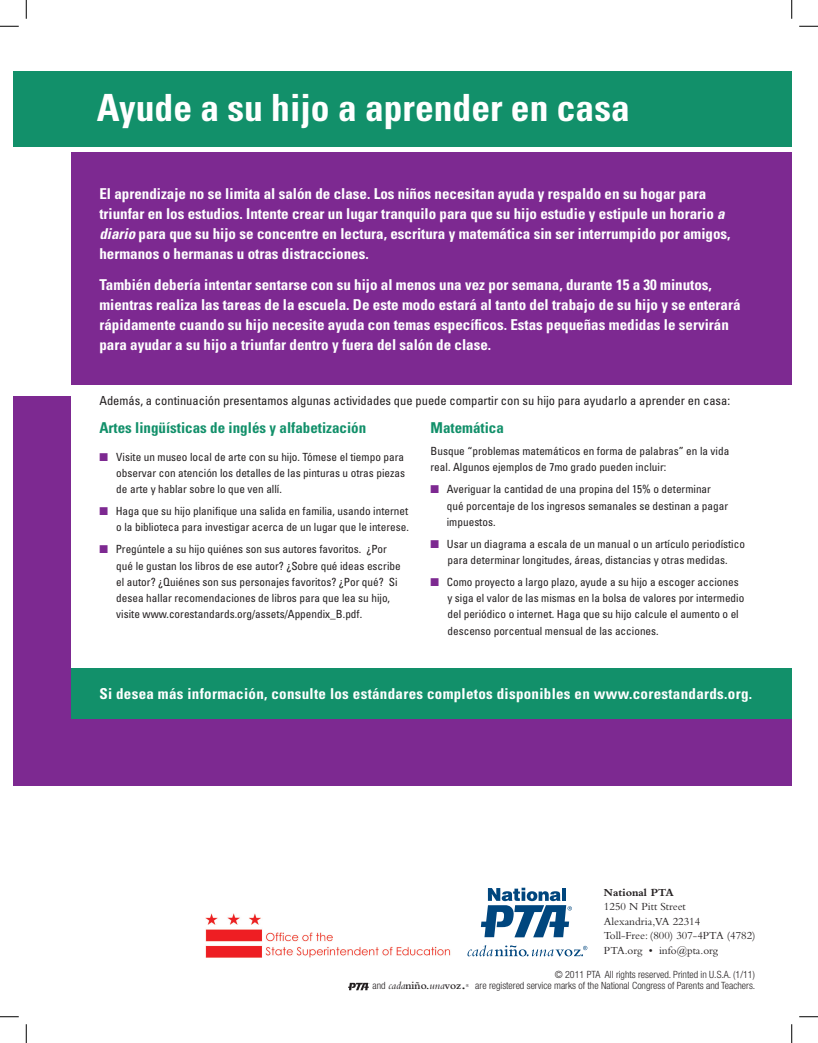
<style>
.page{position:relative;width:818px;height:1043px;background:#fff}
.page>*{position:absolute;margin:0;border:0;box-sizing:border-box;transform-origin:0 0}
.t1{font:700 condensed 37.5px "Univers LT Std";color:#fff}
.t2{font:700 condensed 15px/20px "Univers LT Std";color:#fff}
.t3{font:700 condensed 15px "Univers LT Std";letter-spacing:.02em;color:#fff}
.t4{font:700 condensed 15px "Univers LT Std";color:#12906a}
.t5{font:condensed 12.5px "Univers LT Std";color:#231f20}
.t6{font:condensed 11.25px/16.2px "Univers LT Std";color:#231f20}
.t7{font:11.25px/14.4px "Bembo Std";color:#231f20}
.t8{font:600 11.25px "Bembo Std";color:#231f20}
.t9{font:700 11.25px "Bembo Std";color:#231f20}
.t10{font:300 condensed 10px "Helvetica Neue LT Std";color:#231f20}
.s1{font-style:italic}
.s2{color:#7d2991}
.s3{font-family:"Helvetica Neue LT Std";font-weight:300;font-stretch:condensed;font-size:10px}
.s4{font-weight:400;font-style:italic}
.s5{font-size:15px}
</style>
<div class="page">
<div style="left:13px;top:71px;width:593px;height:75px;background:#12906a"></div>
<div style="left:13px;top:395px;width:778px;height:390px;background:#7d2991"></div>
<div style="left:71px;top:359px;width:720px;height:320px;background:#fff"></div>
<div style="left:71px;top:668px;width:720px;height:51px;background:#12906a"></div>
<div style="left:71px;top:152px;width:720px;height:233px;background:#7d2991"></div>
<div style="left:63px;top:71px;width:728px;height:75px;background:#12906a"></div>
<svg style="left:348px;top:982px;width:21px;height:8px"></svg>
<svg style="left:481px;top:887px;width:91px;height:50px"></svg>
<svg style="left:467px;top:945px;width:120px;height:11px"></svg>
<img style="left:205px;top:913px;width:246px;height:45px">
<svg style="left:0;top:25px;width:19px;height:2px"></svg>
<svg style="left:799px;top:25px;width:19px;height:2px"></svg>
<svg style="left:0;top:1016px;width:19px;height:1px"></svg>
<svg style="left:799px;top:1016px;width:19px;height:1px"></svg>
<svg style="left:25px;top:0;width:2px;height:19px"></svg>
<svg style="left:25px;top:1024px;width:2px;height:18px"></svg>
<svg style="left:791px;top:0;width:1px;height:19px"></svg>
<svg style="left:791px;top:1024px;width:1px;height:18px"></svg>
<h1 class="t1" style="left:97px;top:84px;width:534px">Ayude a su hijo a aprender en casa</h1>
<p class="t2" style="left:99px;top:183px;width:632px">El aprendizaje no se limita al salón de clase. Los niños necesitan ayuda y respaldo en su hogar para triunfar en los estudios. Intente crear un lugar tranquilo para que su hijo estudie y estipule un horario <span class="s1">a diario</span> para que su hijo se concentre en lectura, escritura y matemática sin ser interrumpido por amigos, hermanos o hermanas u otras distracciones.</p>
<p class="t2" style="left:99px;top:274px;width:642px">También debería intentar sentarse con su hijo al menos una vez por semana, durante 15 a 30 minutos, mientras realiza las tareas de la escuela. De este modo estará al tanto del trabajo de su hijo y se enterará rápidamente cuando su hijo necesite ayuda con temas específicos. Estas pequeñas medidas le servirán para ayudar a su hijo a triunfar dentro y fuera del salón de clase.</p>
<p class="t5" style="left:99px;top:392px;width:632px">Además, a continuación presentamos algunas actividades que puede compartir con su hijo para ayudarlo a aprender en casa:</p>
<h2 class="t4" style="left:99px;top:419px;width:268px">Artes lingüísticas de inglés y alfabetización</h2>
<p class="t6" style="left:116px;top:448px;width:290px;text-align:justify;text-indent:-17px"><span class="s2">■</span> Visite un museo local de arte con su hijo. Tómese el tiempo para observar con atención los detalles de las pinturas u otras piezas de arte y hablar sobre lo que ven allí.</p>
<p class="t6" style="left:99px;top:503px;width:311px;text-align:right"><span class="s2">■</span> Haga que su hijo planifique una salida en familia, usando internet o la biblioteca para investigar acerca de un lugar que le interese.</p>
<p class="t6" style="left:116px;top:541px;width:286px;text-indent:-17px"><span class="s2">■</span> Pregúntele a su hijo quiénes son sus autores favoritos. ¿Por qué le gustan los libros de ese autor? ¿Sobre qué ideas escribe el autor? ¿Quiénes son sus personajes favoritos? ¿Por qué? Si desea hallar recomendaciones de libros para que lea su hijo, visite www.corestandards.org/assets/Appendix_B.pdf.</p>
<h2 class="t4" style="left:430px;top:419px;width:75px">Matemática</h2>
<p class="t6" style="left:430px;top:443px;width:300px">Busque “problemas matemáticos en forma de palabras” en la vida real. Algunos ejemplos de 7mo grado pueden incluir:</p>
<p class="t6" style="left:447px;top:481px;width:283px;text-indent:-16px"><span class="s2">■</span> Averiguar la cantidad de una propina del 15% o determinar qué porcentaje de los ingresos semanales se destinan a pagar impuestos.</p>
<p class="t6" style="left:430px;top:535px;width:316px;text-align:center"><span class="s2">■</span> Usar un diagrama a escala de un manual o un artículo periodístico para determinar longitudes, áreas, distancias y otras medidas.</p>
<p class="t6" style="left:447px;top:573px;width:298px;text-indent:-17px"><span class="s2">■</span> Como proyecto a largo plazo, ayude a su hijo a escoger acciones y siga el valor de las mismas en la bolsa de valores por intermedio del periódico o internet. Haga que su hijo calcule el aumento o el descenso porcentual mensual de las acciones.</p>
<h2 class="t3" style="left:99px;top:684px;width:654px">Si desea más información, consulte los estándares completos disponibles en www.corestandards.org.</h2>
<p class="t9" style="left:604px;top:886px;width:71px">National PTA</p>
<p class="t7" style="left:604px;top:899px;width:153px">1250 N Pitt Street<br>Alexandria,VA 22314<br>Toll-Free: (800) 307-4PTA (4782)<br>PTA.org • info@pta.org</p>
<p class="t10" style="left:554px;top:968px;width:202px">© 2011 PTA All rights reserved. Printed in U.S.A. (1/11)</p>
<p class="t8" style="left:372px;top:979px;width:95px"><span class="s3">and</span> <span class="s4">cada</span>niño.<span class="s4">una</span>voz<span class="s5">.</span></p>
<p class="t10" style="left:465px;top:980px;width:291px"><sup>®</sup> are registered service marks of the National Congress of Parents and Teachers.</p>
</div>
